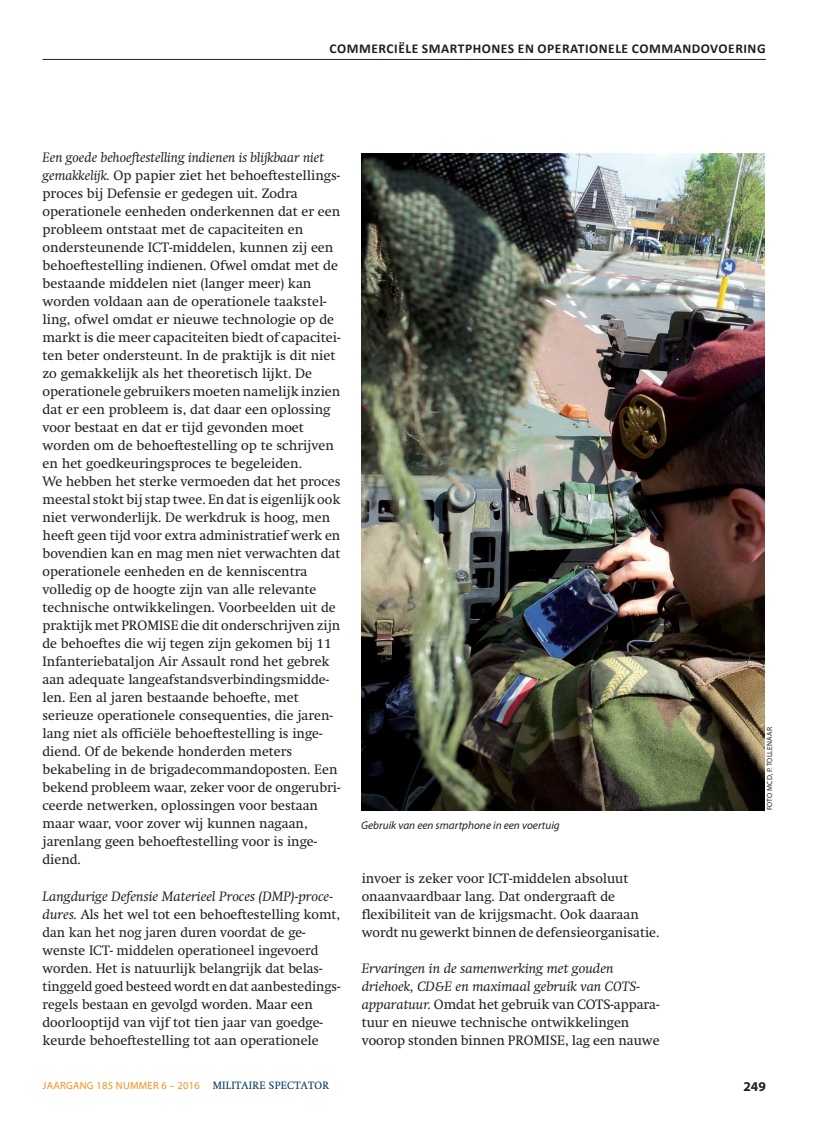
<style>
.page{position:relative;width:817px;height:1136px;background:#fff}
.page>*{position:absolute;margin:0;border:0;box-sizing:border-box;transform-origin:0 0}
.t1{font:13.5px/18px "Swift";color:#231f20}
.t2{font:700 13.5px "Calibri";letter-spacing:.04em;color:#231f20}
.t3{font:700 13.5px "Myriad Pro";color:#231f20}
.t4{font:italic 11.25px "Myriad Pro";color:#231f20}
.t5{font:10.5px "Myriad Pro";letter-spacing:.025em;color:#f68f1e}
.t6{font:7.5px "Myriad Pro";letter-spacing:.02em;color:#231f20}
.s1{font-style:italic}
.s2{font-family:"Swift";color:#003562}
</style>
<div class="page">
<hr style="left:43px;top:59px;width:722px;height:1px;background:#231f20">
<img style="left:361px;top:153px;width:403px;height:657px">
<p class="t2" style="left:329px;top:40px;width:437px">COMMERCIËLE SMARTPHONES EN OPERATIONELE COMMANDOVOERING</p>
<p class="t1" style="left:43px;top:148px;width:299px"><span class="s1">Een goede behoeftestelling indienen is blijkbaar niet gemakkelijk.</span> Op papier ziet het behoeftestellings&shy;proces bij Defensie er gedegen uit. Zodra operationele eenheden onderkennen dat er een probleem ontstaat met de capaciteiten en ondersteunende ICT-middelen, kunnen zij een behoeftestelling indienen. Ofwel omdat met de bestaande middelen niet (langer meer) kan worden voldaan aan de operationele taakstel&shy;ling, ofwel omdat er nieuwe technologie op de markt is die meer capaciteiten biedt of capacitei&shy;ten beter ondersteunt. In de praktijk is dit niet zo gemakkelijk als het theoretisch lijkt. De operationele gebruikers moeten namelijk inzien dat er een probleem is, dat daar een oplossing voor bestaat en dat er tijd gevonden moet worden om de behoeftestelling op te schrijven en het goedkeuringsproces te begeleiden.<br>We hebben het sterke vermoeden dat het proces meestal stokt bij stap twee. En dat is eigenlijk ook niet verwonderlijk. De werkdruk is hoog, men heeft geen tijd voor extra administratief werk en bovendien kan en mag men niet verwachten dat operationele eenheden en de kenniscentra volledig op de hoogte zijn van alle relevante technische ontwikkelingen. Voorbeelden uit de praktijk met PROMISE die dit onderschrijven zijn de behoeftes die wij tegen zijn gekomen bij 11<br>Infanteriebataljon Air Assault rond het gebrek aan adequate langeafstandsverbindingsmidde&shy;len. Een al jaren bestaande behoefte, met serieuze operationele consequenties, die jaren&shy;lang niet als officiële behoeftestelling is inge&shy;diend. Of de bekende honderden meters bekabeling in de brigadecommandoposten. Een bekend probleem waar, zeker voor de ongerubri&shy;ceerde netwerken, oplossingen voor bestaan maar waar, voor zover wij kunnen nagaan, jarenlang geen behoeftestelling voor is inge&shy;diend.</p>
<p class="t1" style="left:43px;top:886px;width:299px"><span class="s1">Langdurige Defensie Materieel Proces (DMP)-proce&shy;dures.</span> Als het wel tot een behoeftestelling komt, dan kan het nog jaren duren voordat de ge&shy;wenste ICT- middelen operationeel ingevoerd worden. Het is natuurlijk belangrijk dat belas&shy;tinggeld goed besteed wordt en dat aanbestedings&shy;regels bestaan en gevolgd worden. Maar een doorlooptijd van vijf tot tien jaar van goedge&shy;keurde behoeftestelling tot aan operationele</p>
<p class="t4" style="left:361px;top:818px;width:200px">Gebruik van een smartphone in een voertuig</p>
<p class="t1" style="left:361px;top:868px;width:299px">invoer is zeker voor ICT-middelen absoluut onaanvaardbaar lang. Dat ondergraaft de flexibiliteit van de krijgsmacht. Ook daaraan wordt nu gewerkt binnen de defensieorganisatie.</p>
<p class="t1" style="left:361px;top:958px;width:299px"><span class="s1">Ervaringen in de samenwerking met gouden driehoek, CD&amp;E en maximaal gebruik van COTS&shy;apparatuur.</span> Omdat het gebruik van COTS-appara&shy;tuur en nieuwe technische ontwikkelingen voorop stonden binnen PROMISE, lag een nauwe</p>
<p class="t6" style="left:765px;top:810px;width:84px;rotate:-90deg">Foto MCD, P. Tollenaar</p>
<p class="t5" style="left:43px;top:1079px;width:288px">JAARGANG 185 NUMMER 6 – 2016 <span class="s2">MILITAIRE SPECTATOR</span></p>
<p class="t3" style="left:743px;top:1078px;width:24px">249</p>
</div>
